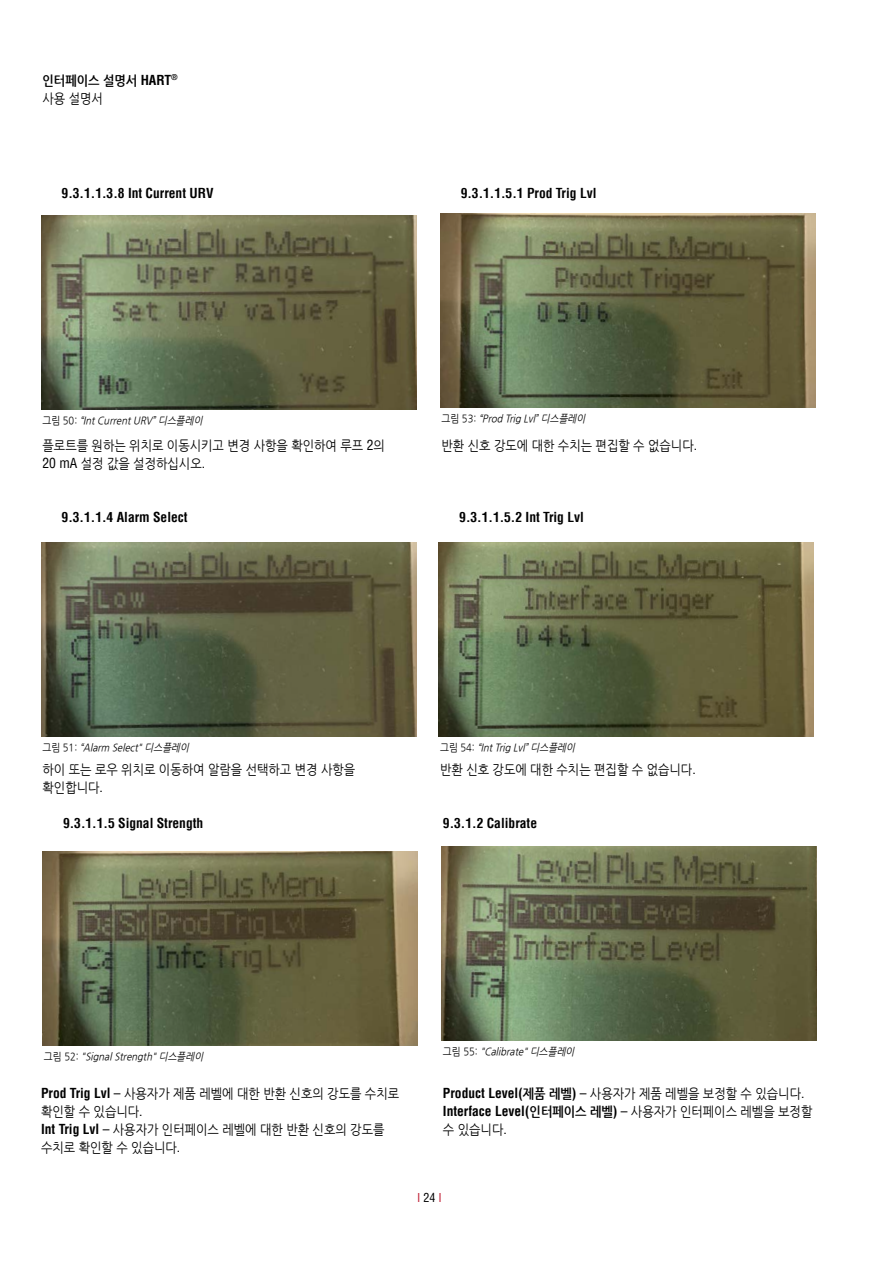
<style>
.page{position:relative;width:893px;height:1263px;background:#fff}
.page>*{position:absolute;margin:0;border:0;box-sizing:border-box;transform-origin:0 0}
.t1{font:13.5px/18px "Nanum Gothic";color:#000;scale:.9 1}
.t2{font:700 condensed 13.5px "Helvetica LT Std";color:#000}
.t3{font:700 condensed 13.5px "Helvetica LT Pro";color:#000}
.t4{font:700 13.5px/18px "Nanum Gothic";color:#000;scale:.9 1}
.t5{font:condensed 12px "Helvetica LT Pro";color:#bf182f}
.t6{font:italic 10.5px "Nanum Gothic";color:#000;scale:.9 1}
.s1{font-family:"Helvetica LT Pro";font-stretch:condensed}
.s2{font-weight:400}
.s3{font-style:normal}
.s4{font-family:"Helvetica LT Pro";font-weight:700;font-stretch:condensed}
.s5{font-weight:700}
.s6{font-family:"Nanum Gothic";font-stretch:normal}
.s7{font-family:"Nanum Gothic";font-weight:400;font-stretch:normal}
.s8{color:#000}
</style>
<div class="page">
<img style="left:41px;top:215px;width:375px;height:194px">
<img style="left:41px;top:542px;width:375px;height:194px">
<img style="left:43px;top:851px;width:374px;height:194px">
<img style="left:440px;top:214px;width:375px;height:194px">
<img style="left:439px;top:542px;width:375px;height:194px">
<img style="left:441px;top:847px;width:375px;height:193px">
<p class="t4" style="left:43px;top:72px;width:152px">인터페이스 설명서 <span class="s1">HART</span><sup>® </sup><span class="s2">사용 설명서</span></p>
<p class="t2" style="left:62px;top:185px;width:153px">9.3.1.1.3.8 Int Current URV</p>
<p class="t2" style="left:461px;top:185px;width:137px">9.3.1.1.5.1 Prod Trig Lvl</p>
<p class="t6" style="left:43px;top:415px;width:182px"><span class="s3">그 림 5 0 :</span> “IntCurrentURV”디스플레이</p>
<p class="t1" style="left:43px;top:437px;width:382px">플로트를 원하는 위치로 이동시키고 변경 사항을 확인하여 루프 <span class="s1">2</span>의<br><span class="s1">20 mA</span> 설정 값을 설정하십시오<span class="s1">.</span></p>
<p class="t2" style="left:62px;top:509px;width:127px">9.3.1.1.4 Alarm Select</p>
<p class="t6" style="left:441px;top:414px;width:164px"><span class="s3">그 림 5 3 :</span> “Prod Trig Lvl”디스플레이</p>
<p class="t1" style="left:441px;top:437px;width:286px">반환 신호 강도에 대한 수치는 편집할 수 없습니다<span class="s1">.</span></p>
<p class="t2" style="left:459px;top:509px;width:126px">9.3.1.1.5.2 Int Trig Lvl</p>
<p class="t6" style="left:43px;top:742px;width:167px"><span class="s3">그 림 5 1 :</span> “Alarm Select"디스플레이</p>
<p class="t1" style="left:43px;top:761px;width:349px">하이 또는 로우 위치로 이동하여 알람을 선택하고 변경 사항을 확인합니다<span class="s1">.</span></p>
<p class="t2" style="left:63px;top:815px;width:142px">9.3.1.1.5 Signal Strength</p>
<p class="t6" style="left:440px;top:742px;width:154px"><span class="s3">그 림 5 4 :</span> “IntTrig Lvl”디스플레이</p>
<p class="t1" style="left:440px;top:761px;width:286px">반환 신호 강도에 대한 수치는 편집할 수 없습니다<span class="s1">.</span></p>
<p class="t2" style="left:443px;top:815px;width:96px">9.3.1.2 Calibrate</p>
<p class="t6" style="left:44px;top:1051px;width:181px"><span class="s3">그 림 5 2 :</span> "SignalStrength"디스플레이</p>
<p class="t1" style="left:41px;top:1085px;width:399px"><span class="s4">Prod Trig Lvl</span> <span class="s1">–</span> 사용자가 제품 레벨에 대한 반환 신호의 강도를 수치로 확인할 수 있습니다<span class="s1">.<br></span><span class="s4">Int Trig Lvl</span> <span class="s1">–</span> 사용자가 인터페이스 레벨에 대한 반환 신호의 강도를 수치로 확인할 수 있습니다<span class="s1">.</span></p>
<p class="t6" style="left:443px;top:1046px;width:150px"><span class="s3">그 림 5 5 :</span> "Calibrate"디스플레이</p>
<p class="t1" style="left:443px;top:1085px;width:403px"><span class="s4">Product Level(</span><span class="s5">제품 레벨</span><span class="s4">)</span> <span class="s1">–</span> 사용자가 제품 레벨을 보정할 수 있습니다<span class="s1">.</span></p>
<p class="t3" style="left:443px;top:1102px;width:371px">Interface Level(<span class="s6">인터페이스 레벨</span>) <span class="s2">–</span> <span class="s7">사용자가 인터페이스 레벨을 보정할</span></p>
<p class="t1" style="left:443px;top:1121px;width:72px">수 있습니다<span class="s1">.</span></p>
<p class="t5" style="left:417px;top:1190px;width:26px">I <span class="s8">24</span> I</p>
</div>
